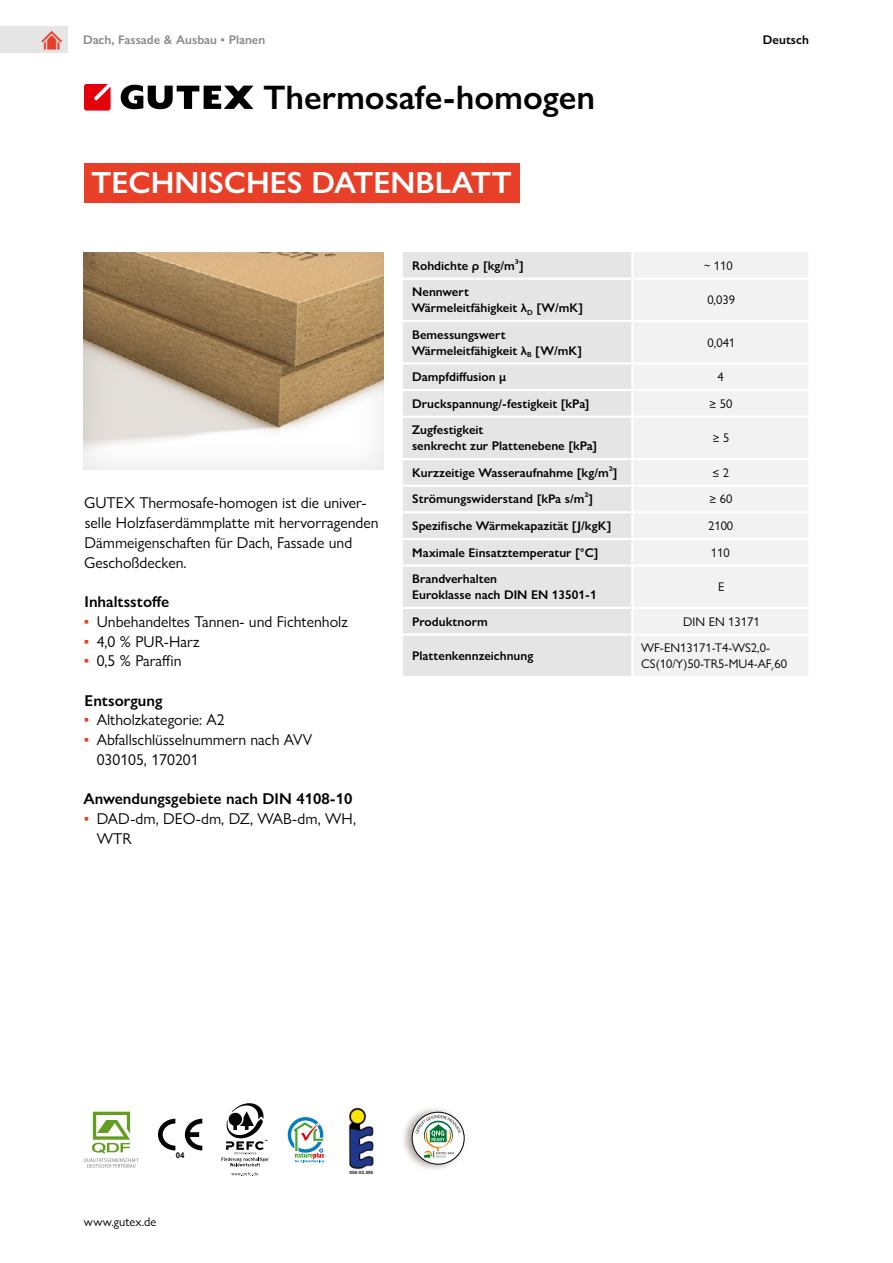
<style>
.page{position:relative;width:893px;height:1263px;background:#fff}
.page>*{position:absolute;margin:0;border:0;box-sizing:border-box;transform-origin:0 0}
._2_Titel-Produktname{font:600 34.2px "Gill Sans Nova";color:#000}
._2_Titel-1{font:600 30.75px "Gill Sans Nova";color:#fff}
._3_Absatz{font:15.75px/19.6px "Gill Sans Nova";color:#000}
._2_Titel-4-Zwischen{font:600 15.75px "Gill Sans Nova";color:#000}
._3_Liste-1-Folge{font:15.75px "Gill Sans Nova";color:#000}
._4_Tabelle-Body-HervorLinks{font:600 12.6px "Gill Sans Nova";color:#000}
._4_Tabelle-BodyLinks{font:12.6px/15.8px "Gill Sans Nova";color:#000}
._4_Tabelle-Body{font:12.6px "Gill Sans Nova";color:#000}
._0_Cluster{font:600 12.6px "Gill Sans Nova";color:#888988}
._0_Sprache{font:600 12.6px "Gill Sans Nova";color:#000}
.ImageLabel{font:700 7.95px "Arial";color:#020202}
.ImageLabel-2{font:4.5px "Arial Rounded MT Bold";color:#020202}
.s1{color:#e83f29}
</style>
<div class="page">
<div style="left:0;top:27px;width:68px;height:26px;background:#e5e5e5"></div>
<svg style="left:83px;top:252px;width:301px;height:218px"></svg>
<svg style="left:84px;top:1112px;width:55px;height:55px"></svg>
<svg style="left:158px;top:1119px;width:44px;height:31px"></svg>
<svg style="left:231px;top:1172px;width:27px;height:4px"></svg>
<svg style="left:221px;top:1103px;width:48px;height:63px"></svg>
<div style="left:288px;top:1117px;width:35px;height:36px;border:3px solid #007ec2;border-radius:50%"></div>
<svg style="left:292px;top:1121px;width:32px;height:42px"></svg>
<img style="left:348px;top:1107px;width:26px;height:63px">
<img style="left:403px;top:1109px;width:62px;height:60px">
<svg style="left:412px;top:1112px;width:52px;height:52px"></svg>
<div style="left:412px;top:1112px;width:52px;height:52px;border:1px solid #000;border-radius:50%"></div>
<svg style="left:415px;top:1114px;width:46px;height:44px"></svg>
<div style="left:84px;top:163px;width:435px;height:39px;background:#e83f29"></div>
<div style="left:403px;top:252px;width:228px;height:424px;background:#e5e5e5"></div>
<div style="left:634px;top:252px;width:174px;height:424px;background:#f2f2f2"></div>
<hr style="left:403px;top:278px;width:229px;height:2px;background:#fff">
<hr style="left:632px;top:278px;width:178px;height:2px;background:#fff">
<hr style="left:403px;top:320px;width:229px;height:2px;background:#fff">
<hr style="left:632px;top:320px;width:178px;height:2px;background:#fff">
<hr style="left:403px;top:362px;width:229px;height:3px;background:#fff">
<hr style="left:632px;top:362px;width:178px;height:3px;background:#fff">
<hr style="left:403px;top:389px;width:229px;height:2px;background:#fff">
<hr style="left:632px;top:389px;width:178px;height:2px;background:#fff">
<hr style="left:403px;top:416px;width:229px;height:2px;background:#fff">
<hr style="left:632px;top:416px;width:178px;height:2px;background:#fff">
<hr style="left:403px;top:458px;width:229px;height:2px;background:#fff">
<hr style="left:632px;top:458px;width:178px;height:2px;background:#fff">
<hr style="left:403px;top:485px;width:229px;height:2px;background:#fff">
<hr style="left:632px;top:485px;width:178px;height:2px;background:#fff">
<hr style="left:403px;top:511px;width:229px;height:2px;background:#fff">
<hr style="left:632px;top:511px;width:178px;height:2px;background:#fff">
<hr style="left:403px;top:538px;width:229px;height:2px;background:#fff">
<hr style="left:632px;top:538px;width:178px;height:2px;background:#fff">
<hr style="left:403px;top:564px;width:229px;height:3px;background:#fff">
<hr style="left:632px;top:564px;width:178px;height:3px;background:#fff">
<hr style="left:403px;top:607px;width:229px;height:2px;background:#fff">
<hr style="left:632px;top:607px;width:178px;height:2px;background:#fff">
<hr style="left:403px;top:633px;width:229px;height:3px;background:#fff">
<hr style="left:632px;top:633px;width:178px;height:3px;background:#fff">
<svg style="left:121px;top:85px;width:132px;height:24px"></svg>
<svg style="left:84px;top:84px;width:27px;height:27px"></svg>
<p class="_0_Cluster" style="left:83px;top:32px;width:184px">Dach, Fassade &amp; Ausbau ▪ Planen</p>
<p class="_2_Titel-Produktname" style="left:264px;top:76px;width:333px">Thermosafe-homogen</p>
<p class="_2_Titel-1" style="left:92px;top:163px;width:422px">TECHNISCHES DATENBLATT</p>
<p class="_4_Tabelle-Body-HervorLinks" style="left:412px;top:258px;width:113px">Rohdichte ρ [kg/m³]</p>
<p class="_4_Tabelle-Body" style="left:704px;top:258px;width:30px">~ 110</p>
<p class="_4_Tabelle-Body-HervorLinks" style="left:412px;top:284px;width:58px">Nennwert</p>
<p class="_4_Tabelle-Body-HervorLinks" style="left:412px;top:300px;width:173px">Wärmeleitfähigkeit λ<sub>D</sub> [W/mK]</p>
<p class="_4_Tabelle-Body" style="left:707px;top:292px;width:29px">0,039</p>
<p class="_4_Tabelle-Body-HervorLinks" style="left:412px;top:327px;width:95px">Bemessungswert</p>
<p class="_4_Tabelle-Body-HervorLinks" style="left:412px;top:342px;width:172px">Wärmeleitfähigkeit λ<sub>B</sub> [W/mK]</p>
<p class="_4_Tabelle-Body" style="left:708px;top:335px;width:29px">0,041</p>
<p class="_4_Tabelle-Body-HervorLinks" style="left:412px;top:369px;width:96px">Dampfdiffusion µ</p>
<p class="_4_Tabelle-Body" style="left:717px;top:369px;width:8px">4</p>
<p class="_4_Tabelle-Body-HervorLinks" style="left:412px;top:396px;width:179px">Druckspannung/-festigkeit [kPa]</p>
<p class="_4_Tabelle-Body" style="left:709px;top:396px;width:24px">≥ 50</p>
<p class="_4_Tabelle-Body-HervorLinks" style="left:412px;top:422px;width:73px">Zugfestigkeit</p>
<p class="_4_Tabelle-Body-HervorLinks" style="left:412px;top:438px;width:187px">senkrecht zur Plattenebene [kPa]</p>
<p class="_4_Tabelle-Body" style="left:713px;top:430px;width:18px">≥ 5</p>
<p class="_0_Sprache" style="left:763px;top:32px;width:48px">Deutsch</p>
<p class="_3_Absatz" style="left:84px;top:493px;width:296px">GUTEX Thermosafe-homogen ist die univer&shy;selle Holzfaserdämmplatte mit hervorragenden Dämmeigenschaften für Dach, Fassade und Geschoßdecken.</p>
<p class="_2_Titel-4-Zwischen" style="left:85px;top:592px;width:86px">Inhaltsstoffe</p>
<p class="_3_Absatz" style="left:84px;top:611px;width:265px"><span class="s1">▪</span> Unbehandeltes Tannen- und Fichtenholz</p>
<p class="_3_Absatz" style="left:84px;top:631px;width:117px"><span class="s1">▪</span> 4,0 % PUR-Harz</p>
<p class="_3_Absatz" style="left:84px;top:651px;width:99px"><span class="s1">▪</span> 0,5 % Paraffin</p>
<p class="_2_Titel-4-Zwischen" style="left:85px;top:691px;width:79px">Entsorgung</p>
<p class="_3_Absatz" style="left:84px;top:710px;width:142px"><span class="s1">▪</span> Altholzkategorie: A2</p>
<p class="_3_Absatz" style="left:84px;top:730px;width:230px"><span class="s1">▪</span> Abfallschlüsselnummern nach AVV</p>
<p class="_3_Liste-1-Folge" style="left:97px;top:750px;width:103px">030105, 170201</p>
<p class="_2_Titel-4-Zwischen" style="left:83px;top:789px;width:270px">Anwendungsgebiete nach DIN 4108-10</p>
<p class="_3_Absatz" style="left:97px;top:809px;width:261px;text-indent:-13px"><span class="s1">▪</span> DAD-dm, DEO-dm, DZ, WAB-dm, WH,<br>WTR</p>
<p class="_4_Tabelle-Body-HervorLinks" style="left:412px;top:465px;width:207px">Kurzzeitige Wasseraufnahme [kg/m²]</p>
<p class="_4_Tabelle-Body" style="left:712px;top:465px;width:18px">≤ 2</p>
<p class="_4_Tabelle-Body-HervorLinks" style="left:412px;top:491px;width:183px">Strömungswiderstand [kPa s/m²]</p>
<p class="_4_Tabelle-Body" style="left:709px;top:491px;width:24px">≥ 60</p>
<p class="_4_Tabelle-Body-HervorLinks" style="left:412px;top:518px;width:201px">Spezifische Wärmekapazität [J/kgK]</p>
<p class="_4_Tabelle-Body" style="left:708px;top:518px;width:27px">2100</p>
<p class="_4_Tabelle-Body-HervorLinks" style="left:412px;top:545px;width:188px">Maximale Einsatztemperatur [°C]</p>
<p class="_4_Tabelle-Body" style="left:711px;top:545px;width:20px">110</p>
<p class="_4_Tabelle-Body-HervorLinks" style="left:412px;top:571px;width:86px">Brandverhalten</p>
<p class="_4_Tabelle-Body-HervorLinks" style="left:412px;top:587px;width:186px">Euroklasse nach DIN EN 13501-1</p>
<p class="_4_Tabelle-Body" style="left:718px;top:579px;width:8px">E</p>
<p class="_4_Tabelle-Body-HervorLinks" style="left:412px;top:613px;width:77px">Produktnorm</p>
<p class="_4_Tabelle-Body" style="left:683px;top:614px;width:78px">DIN EN 13171</p>
<p class="_4_Tabelle-Body-HervorLinks" style="left:412px;top:648px;width:123px">Plattenkennzeichnung</p>
<p class="_4_Tabelle-BodyLinks" style="left:641px;top:640px;width:147px">WF-EN13171-T4-WS2,0-<br>CS(10/Y)50-TR5-MU4-AF<sub>r</sub>60</p>
<p class="ImageLabel" style="left:176px;top:1149px;width:10px">04</p>
<p class="_4_Tabelle-BodyLinks" style="left:84px;top:1213px;width:74px">www.gutex.de</p>
<p class="ImageLabel-2" style="left:349px;top:1170px;width:25px">036-03.306</p>
</div>
